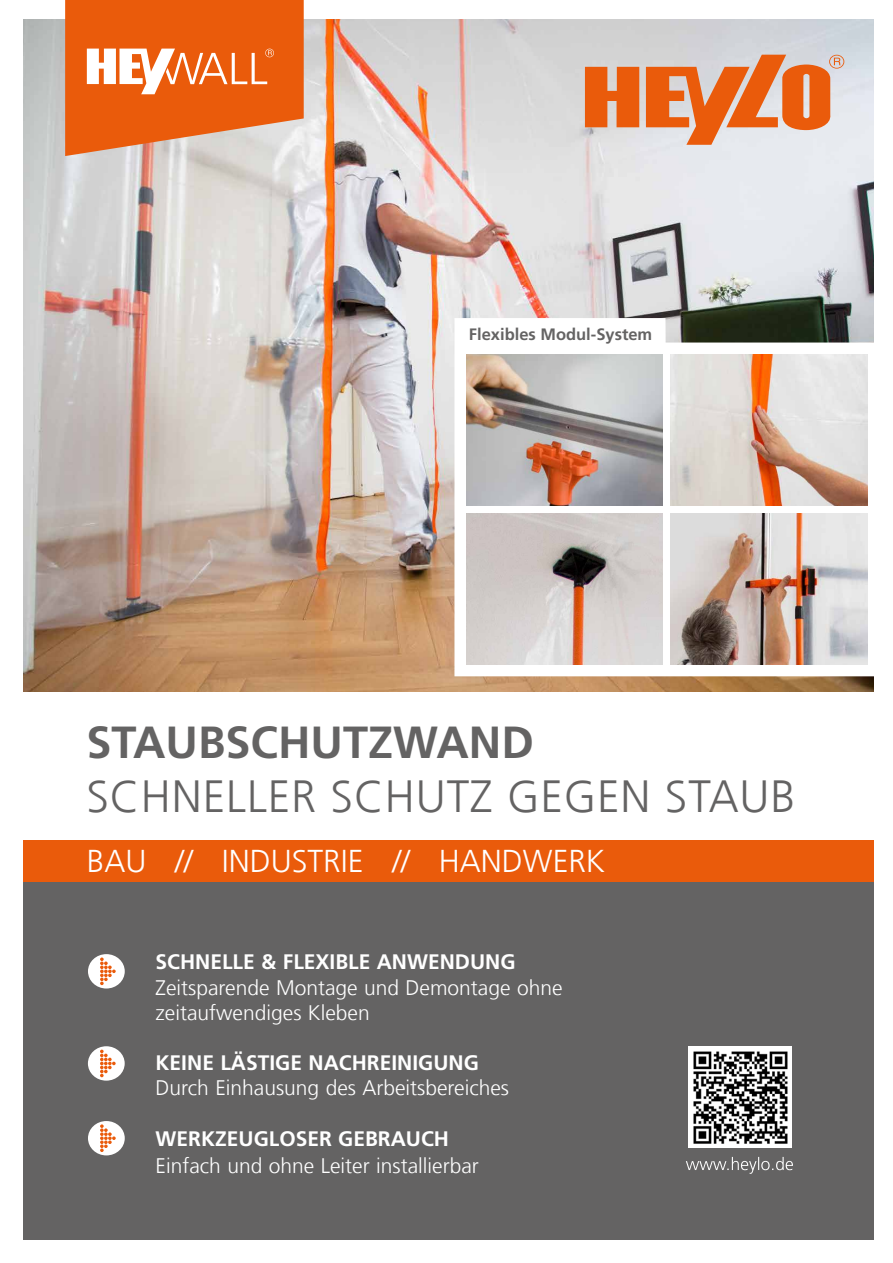
<style>
.page{position:relative;width:893px;height:1263px;background:#fff}
.page>*{position:absolute;margin:0;border:0;box-sizing:border-box;transform-origin:0 0}
.t1{font:300 45px "Frutiger LT Com";letter-spacing:.02em;color:#646363}
.t2{font:700 45px "Frutiger LT Com";color:#646363}
.t3{font:300 31.5px "Frutiger LT Com";color:#fff}
.t4{font:300 21px/25.2px "Frutiger LT Com";color:#fff}
.t5{font:700 21px "Frutiger LT Com";color:#fff}
.t6{font:700 16.5px "Frutiger LT Com";color:#646363}
</style>
<div class="page">
<img style="left:23px;top:19px;width:850px;height:672px">
<svg style="left:454px;top:318px;width:420px;height:358px"></svg>
<svg style="left:585px;top:67px;width:54px;height:60px;background:#e76c28"></svg>
<svg style="left:646px;top:55px;width:198px;height:90px;background:#e39b74"></svg>
<div style="left:23px;top:882px;width:850px;height:357px;background:#646363"></div>
<div style="left:88px;top:954px;width:37px;height:34px;background:#fff;border-radius:50%"></div>
<svg style="left:100px;top:957px;width:16px;height:28px"></svg>
<div style="left:88px;top:1046px;width:37px;height:35px;background:#fff;border-radius:50%"></div>
<svg style="left:100px;top:1050px;width:16px;height:27px"></svg>
<div style="left:88px;top:1121px;width:37px;height:34px;background:#fff;border-radius:50%"></div>
<svg style="left:100px;top:1124px;width:16px;height:28px"></svg>
<div style="left:23px;top:840px;width:850px;height:42px;background:#ea5b0b"></div>
<img style="left:671px;top:354px;width:196px;height:152px">
<img style="left:466px;top:354px;width:197px;height:152px">
<img style="left:671px;top:513px;width:196px;height:151px">
<img style="left:466px;top:513px;width:197px;height:151px">
<svg style="left:64px;top:0;width:241px;height:158px;background:#e9793b"></svg>
<svg style="left:686px;top:1157px;width:107px;height:17px"></svg>
<div style="left:688px;top:1046px;width:104px;height:101px;background:#fff"></div>
<img style="left:693px;top:1051px;width:95px;height:93px">
<p class="t6" style="left:469px;top:325px;width:185px">Flexibles Modul-System</p>
<h1 class="t2" style="left:87px;top:716px;width:449px">STAUBSCHUTZWAND</h1>
<h1 class="t1" style="left:87px;top:770px;width:710px">SCHNELLER SCHUTZ GEGEN STAUB</h1>
<h2 class="t3" style="left:87px;top:843px;width:520px">BAU // INDUSTRIE // HANDWERK</h2>
<p class="t5" style="left:156px;top:950px;width:361px">SCHNELLE &amp; FLEXIBLE ANWENDUNG</p>
<p class="t4" style="left:156px;top:975px;width:408px">Zeitsparende Montage und Demontage ohne zeitaufwendiges Kleben</p>
<p class="t5" style="left:156px;top:1050px;width:325px">KEINE LÄSTIGE NACHREINIGUNG</p>
<p class="t4" style="left:156px;top:1076px;width:355px">Durch Einhausung des Arbeitsbereiches</p>
<p class="t5" style="left:156px;top:1126px;width:295px">WERKZEUGLOSER GEBRAUCH</p>
<p class="t4" style="left:156px;top:1153px;width:325px">Einfach und ohne Leiter installierbar</p>
</div>
